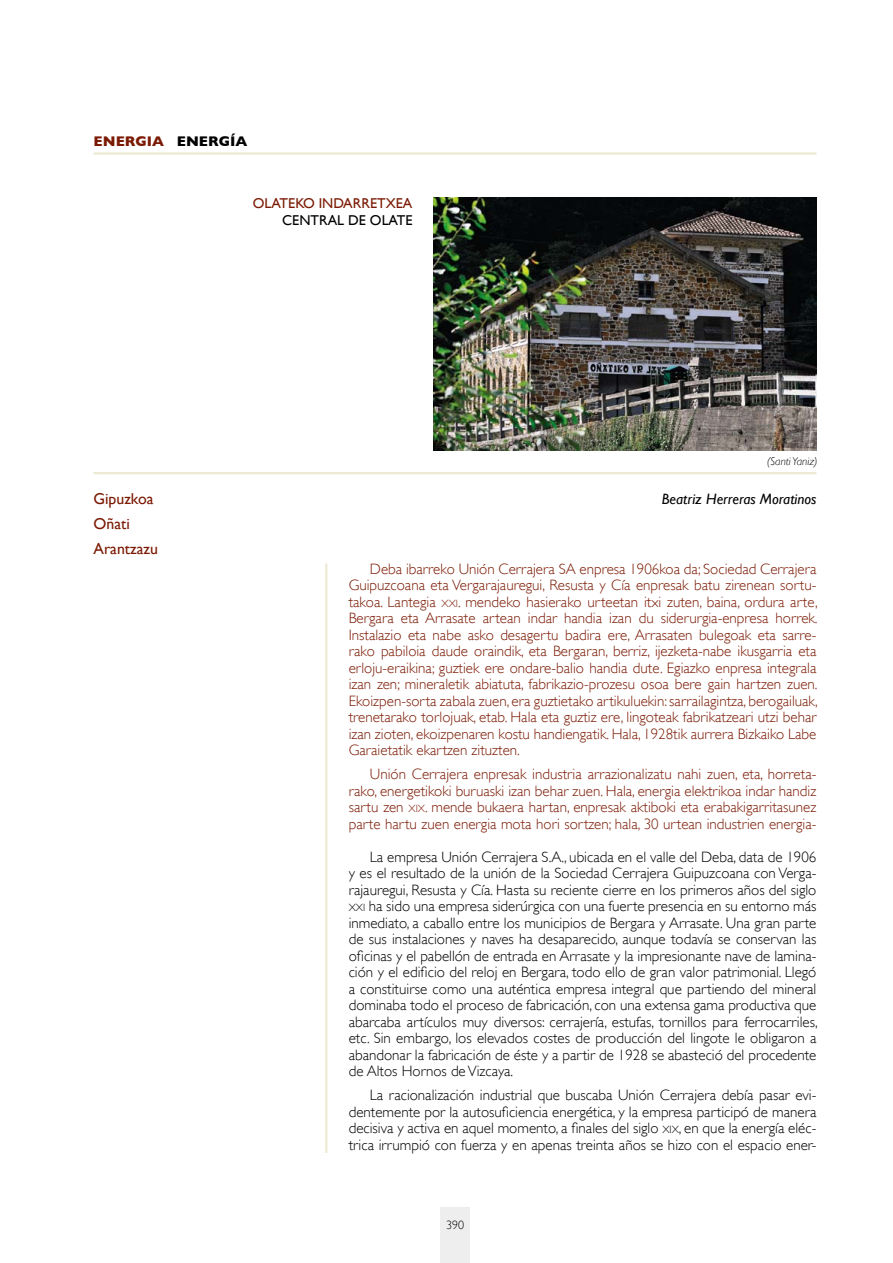
<style>
.page{position:relative;width:893px;height:1263px;background:#fff}
.page>*{position:absolute;margin:0;border:0;box-sizing:border-box;transform-origin:0 0}
.t1{font:15.75px "Gill Sans";color:#7b1a04}
.Texto_independiente{font:300 15px/16.5px "Gill Sans";color:#000;text-align:justify}
.Texto_independiente-2{font:300 15px/16.5px "Gill Sans";color:#7b1a04;text-align:justify}
.t2{font:italic 15px "Gill Sans";color:#000}
.t3{font:14.25px "Gill Sans";color:#7b1a04}
.t4{font:700 14.25px "Gill Sans";color:#7b1a04}
.t5{font:14.25px "Gill Sans";color:#000}
.t6{font:300 12px "Gill Sans";color:#000}
.t7{font:italic 300 11.25px "Gill Sans";color:#000}
.s1{color:#000}
.s2{font-size:10.5px}
</style>
<div class="page">
<div style="left:440px;top:1207px;width:30px;height:56px;background:#eee"></div>
<hr style="left:94px;top:472px;width:722px;height:2px;background:#ede9d3">
<hr style="left:94px;top:152px;width:722px;height:3px;background:#ede9d3">
<img style="left:434px;top:197px;width:382px;height:254px">
<hr style="left:325px;top:563px;width:2px;height:590px;background:#ede9d3">
<p class="t4" style="left:94px;top:133px;width:155px">ENERGIA <span class="s1">ENERGÍA</span></p>
<p class="t1" style="left:94px;top:490px;width:61px">Gipuzkoa</p>
<p class="t1" style="left:94px;top:514px;width:38px">Oñati</p>
<p class="t1" style="left:94px;top:539px;width:66px">Arantzazu</p>
<p class="t3" style="left:253px;top:195px;width:161px">OLATEKO INDARRETXEA</p>
<p class="t5" style="left:282px;top:212px;width:132px">CENTRAL DE OLATE</p>
<p class="t7" style="left:767px;top:455px;width:52px">(Santi Yaniz)</p>
<p class="t2" style="left:662px;top:490px;width:156px">Beatriz Herreras Moratinos</p>
<p class="Texto_independiente-2" style="left:349px;top:560px;width:470px;text-indent:21px">Deba ibarreko Unión Cerrajera SA enpresa 1906koa da; Sociedad Cerrajera Guipuzcoana eta Vergarajauregui, Resusta y Cía enpresak batu zirenean sortu&shy;takoa. Lantegia <span class="s2">XXI</span>. mendeko hasierako urteetan itxi zuten, baina, ordura arte, Bergara eta Arrasate artean indar handia izan du siderurgia-enpresa horrek.<br>Instalazio eta nabe asko desagertu badira ere, Arrasaten bulegoak eta sarre&shy;rako pabiloia daude oraindik, eta Bergaran, berriz, ijezketa-nabe ikusgarria eta erloju-eraikina; guztiek ere ondare-balio handia dute. Egiazko enpresa integrala izan zen; mineraletik abiatuta, fabrikazio-prozesu osoa bere gain hartzen zuen.<br>Ekoizpen-sorta zabala zuen, era guztietako artikuluekin: sarrailagintza, berogailuak, trenetarako torlojuak, etab. Hala eta guztiz ere, lingoteak fabrikatzeari utzi behar izan zioten, ekoizpenaren kostu handiengatik. Hala, 1928tik aurrera Bizkaiko Labe Garaietatik ekartzen zituzten.</p>
<p class="Texto_independiente-2" style="left:349px;top:766px;width:469px;text-indent:21px">Unión Cerrajera enpresak industria arrazionalizatu nahi zuen, eta, horreta&shy;rako, energetikoki buruaski izan behar zuen. Hala, energia elektrikoa indar handiz sartu zen <span class="s2">XIX</span>. mende bukaera hartan, enpresak aktiboki eta erabakigarritasunez</p>
<p class="Texto_independiente-2" style="left:349px;top:815px;width:469px">parte hartu zuen energia mota hori sortzen; hala, 30 urtean industrien energia-</p>
<p class="Texto_independiente" style="left:349px;top:848px;width:470px;text-indent:21px">La empresa Unión Cerrajera S.A., ubicada en el valle del Deba, data de 1906 y es el resultado de la unión de la Sociedad Cerrajera Guipuzcoana con Verga&shy;rajauregui, Resusta y Cía. Hasta su reciente cierre en los primeros años del siglo <span class="s2">XXI</span> ha sido una empresa siderúrgica con una fuerte presencia en su entorno más inmediato, a caballo entre los municipios de Bergara y Arrasate. Una gran parte de sus instalaciones y naves ha desaparecido, aunque todavía se conservan las oficinas y el pabellón de entrada en Arrasate y la impresionante nave de lamina&shy;ción y el edificio del reloj en Bergara, todo ello de gran valor patrimonial. Llegó a constituirse como una auténtica empresa integral que partiendo del mineral dominaba todo el proceso de fabricación, con una extensa gama productiva que abarcaba artículos muy diversos: cerrajería, estufas, tornillos para ferrocarriles, etc. Sin embargo, los elevados costes de producción del lingote le obligaron a abandonar la fabricación de éste y a partir de 1928 se abasteció del procedente de Altos Hornos de Vizcaya.</p>
<p class="Texto_independiente" style="left:349px;top:1087px;width:469px;text-indent:21px">La racionalización industrial que buscaba Unión Cerrajera debía pasar evi&shy;dentemente por la autosuficiencia energética, y la empresa participó de manera decisiva y activa en aquel momento, a finales del siglo <span class="s2">XIX</span>, en que la energía eléc&shy;trica irrumpió con fuerza y en apenas treinta años se hizo con el espacio ener-</p>
<p class="t6" style="left:446px;top:1218px;width:19px">390</p>
</div>
